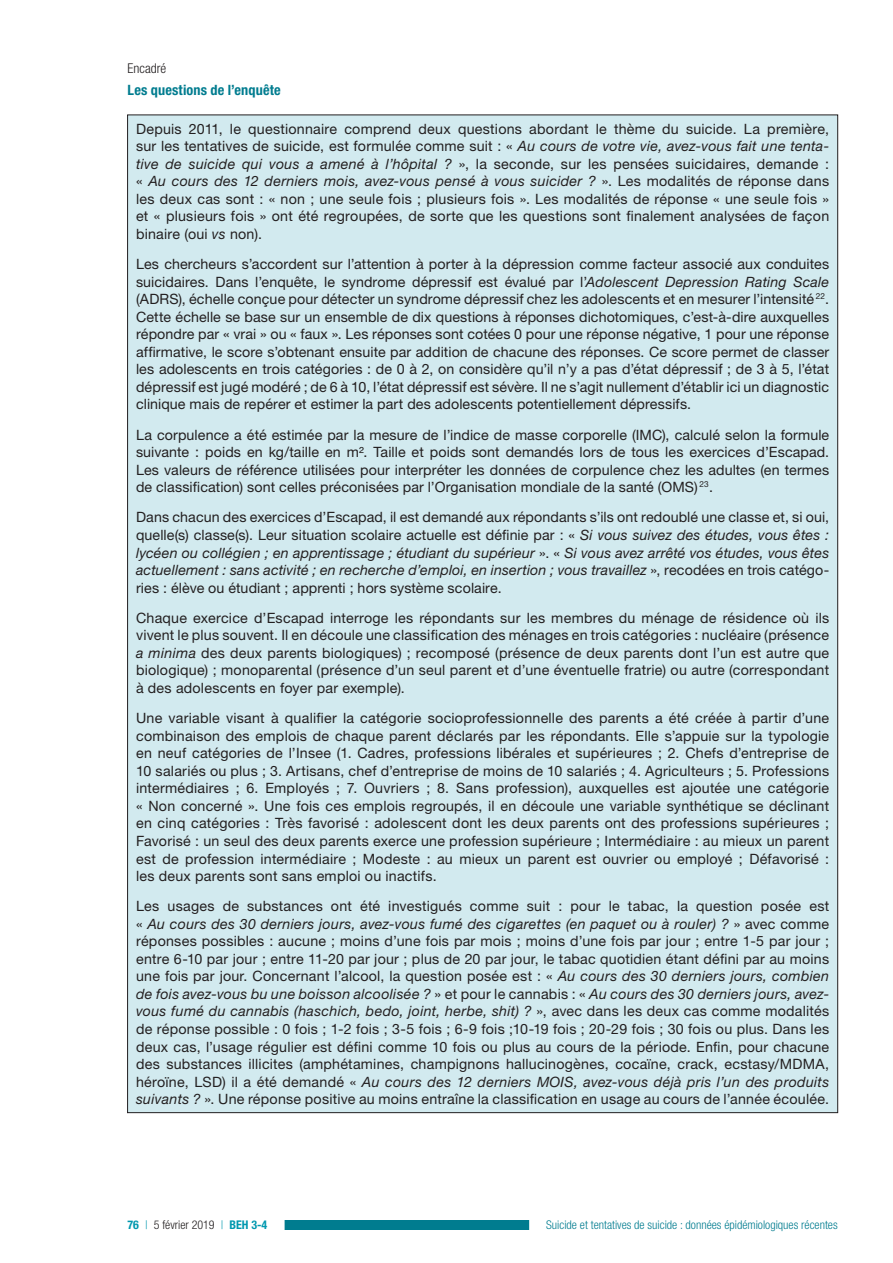
<style>
.page{position:relative;width:893px;height:1263px;background:#fff}
.page>*{position:absolute;margin:0;border:0;box-sizing:border-box;transform-origin:0 0}
.t1{font:14.25px/17.5px "Helvetica Neue LT Std";letter-spacing:.015em;color:#231f20;text-align:justify}
.t2{font:700 condensed 14.25px "Helvetica Neue LT Std";letter-spacing:.01em;color:#007c8f}
.t3{font:300 condensed 13.5px "Helvetica Neue LT Std";color:#231f20}
.t4{font:300 condensed 12px "Helvetica Neue LT Std";color:#007c8f}
.t5{font:300 condensed 12px "Helvetica Neue LT Std";color:#231f20}
.s1{font-style:italic}
.s2{font-weight:700;color:#0098af}
.s3{color:#0098af}
</style>
<div class="page">
<div style="left:242px;top:1221px;width:596px;height:9px;background:#007c8f"></div>
<div style="left:110px;top:1219px;width:175px;height:12px;background:#fff"></div>
<div style="left:529px;top:1218px;width:326px;height:13px;background:#fff"></div>
<div style="left:127px;top:114px;width:711px;height:999px;background:#d2eaef"></div>
<p class="t3" style="left:128px;top:61px;width:40px">Encadré</p>
<p class="t2" style="left:128px;top:81px;width:155px">Les questions de l’enquête</p>
<p class="t1" style="left:136px;top:120px;width:695px">Depuis 2011, le questionnaire comprend deux questions abordant le thème du suicide. La première, sur les tentatives de suicide, est formulée comme suit : « <span class="s1">Au cours de votre vie, avez-vous fait une tenta&shy;tive de suicide qui vous a amené à l’hôpital ?</span> », la seconde, sur les pensées suicidaires, demande : « <span class="s1">Au cours des 12 derniers mois, avez-vous pensé à vous suicider ?</span> ». Les modalités de réponse dans les deux cas sont : « non ; une seule fois ; plusieurs fois ». Les modalités de réponse « une seule fois » et « plusieurs fois » ont été regroupées, de sorte que les questions sont finalement analysées de façon binaire (oui <span class="s1">vs</span> non).</p>
<p class="t1" style="left:136px;top:255px;width:695px">Les chercheurs s’accordent sur l’attention à porter à la dépression comme facteur associé aux conduites suicidaires. Dans l’enquête, le syndrome dépressif est évalué par l’<span class="s1">Adolescent Depression Rating Scale </span>(ADRS), échelle conçue pour détecter un syndrome dépressif chez les adolescents et en mesurer l’intensité <sup>22</sup>.<br>Cette échelle se base sur un ensemble de dix questions à réponses dichotomiques, c’est-à-dire auxquelles répondre par « vrai » ou « faux ». Les réponses sont cotées 0 pour une réponse négative, 1 pour une réponse affirmative, le score s’obtenant ensuite par addition de chacune des réponses. Ce score permet de classer les adolescents en trois catégories : de 0 à 2, on considère qu’il n’y a pas d’état dépressif ; de 3 à 5, l’état dépressif est jugé modéré ; de 6 à 10, l’état dépressif est sévère. Il ne s’agit nullement d’établir ici un diagnostic clinique mais de repérer et estimer la part des adolescents potentiellement dépressifs.</p>
<p class="t1" style="left:136px;top:425px;width:695px">La corpulence a été estimée par la mesure de l’indice de masse corporelle (IMC), calculé selon la formule suivante : poids en kg/taille en m². Taille et poids sont demandés lors de tous les exercices d’Escapad.<br>Les valeurs de référence utilisées pour interpréter les données de corpulence chez les adultes (en termes de classification) sont celles préconisées par l’Organisation mondiale de la santé (OMS) <sup>23</sup>.</p>
<p class="t1" style="left:136px;top:508px;width:695px">Dans chacun des exercices d’Escapad, il est demandé aux répondants s’ils ont redoublé une classe et, si oui, quelle(s) classe(s). Leur situation scolaire actuelle est définie par : « <span class="s1">Si vous suivez des études, vous êtes : lycéen ou collégien ; en apprentissage ; étudiant du supérieur</span> ». « <span class="s1">Si vous avez arrêté vos études, vous êtes actuellement : sans activité ; en recherche d’emploi, en insertion ; vous travaillez</span> », recodées en trois catégo&shy;ries : élève ou étudiant ; apprenti ; hors système scolaire.</p>
<p class="t1" style="left:136px;top:609px;width:695px">Chaque exercice d’Escapad interroge les répondants sur les membres du ménage de résidence où ils vivent le plus souvent. Il en découle une classification des ménages en trois catégories : nucléaire (présence <span class="s1">a minima</span> des deux parents biologiques) ; recomposé (présence de deux parents dont l’un est autre que biologique) ; monoparental (présence d’un seul parent et d’une éventuelle fratrie) ou autre (correspondant à des adolescents en foyer par exemple).</p>
<p class="t1" style="left:136px;top:709px;width:695px">Une variable visant à qualifier la catégorie socioprofessionnelle des parents a été créée à partir d’une combinaison des emplois de chaque parent déclarés par les répondants. Elle s’appuie sur la typologie en neuf catégories de l’Insee (1. Cadres, professions libérales et supérieures ; 2. Chefs d’entreprise de 10 salariés ou plus ; 3. Artisans, chef d’entreprise de moins de 10 salariés ; 4. Agriculteurs ; 5. Professions intermédiaires ; 6. Employés ; 7. Ouvriers ; 8. Sans profession), auxquelles est ajoutée une catégorie « Non concerné ». Une fois ces emplois regroupés, il en découle une variable synthétique se déclinant en cinq catégories : Très favorisé : adolescent dont les deux parents ont des professions supérieures ; Favorisé : un seul des deux parents exerce une profession supérieure ; Intermédiaire : au mieux un parent est de profession intermédiaire ; Modeste : au mieux un parent est ouvrier ou employé ; Défavorisé : les deux parents sont sans emploi ou inactifs.</p>
<p class="t1" style="left:136px;top:897px;width:695px">Les usages de substances ont été investigués comme suit : pour le tabac, la question posée est « <span class="s1">Au cours des 30 derniers jours, avez-vous fumé des cigarettes (en paquet ou à rouler) ?</span> » avec comme réponses possibles : aucune ; moins d’une fois par mois ; moins d’une fois par jour ; entre 1-5 par jour ; entre 6-10 par jour ; entre 11-20 par jour ; plus de 20 par jour, le tabac quotidien étant défini par au moins une fois par jour. Concernant l’alcool, la question posée est : « <span class="s1">Au cours des 30 derniers jours, combien de fois avez-vous bu une boisson alcoolisée ?</span> » et pour le cannabis : « <span class="s1">Au cours des 30 derniers jours, avez&shy;vous fumé du cannabis (haschich, bedo, joint, herbe, shit) ?</span> », avec dans les deux cas comme modalités de réponse possible : 0 fois ; 1-2 fois ; 3-5 fois ; 6-9 fois ;10-19 fois ; 20-29 fois ; 30 fois ou plus. Dans les deux cas, l’usage régulier est défini comme 10 fois ou plus au cours de la période. Enfin, pour chacune des substances illicites (amphétamines, champignons hallucinogènes, cocaïne, crack, ecstasy/MDMA, héroïne, LSD) il a été demandé « <span class="s1">Au cours des 12 derniers MOIS, avez-vous déjà pris l’un des produits suivants ?</span> ». Une réponse positive au moins entraîne la classification en usage au cours de l’année écoulée.</p>
<p class="t5" style="left:128px;top:1218px;width:141px"><span class="s2">76</span> <span class="s3">|</span> 5 février 2019 <span class="s3">|</span> <span class="s2">BEH 3-4</span></p>
<p class="t4" style="left:546px;top:1218px;width:293px">Suicide et tentatives de suicide : données épidémiologiques récentes</p>
</div>
